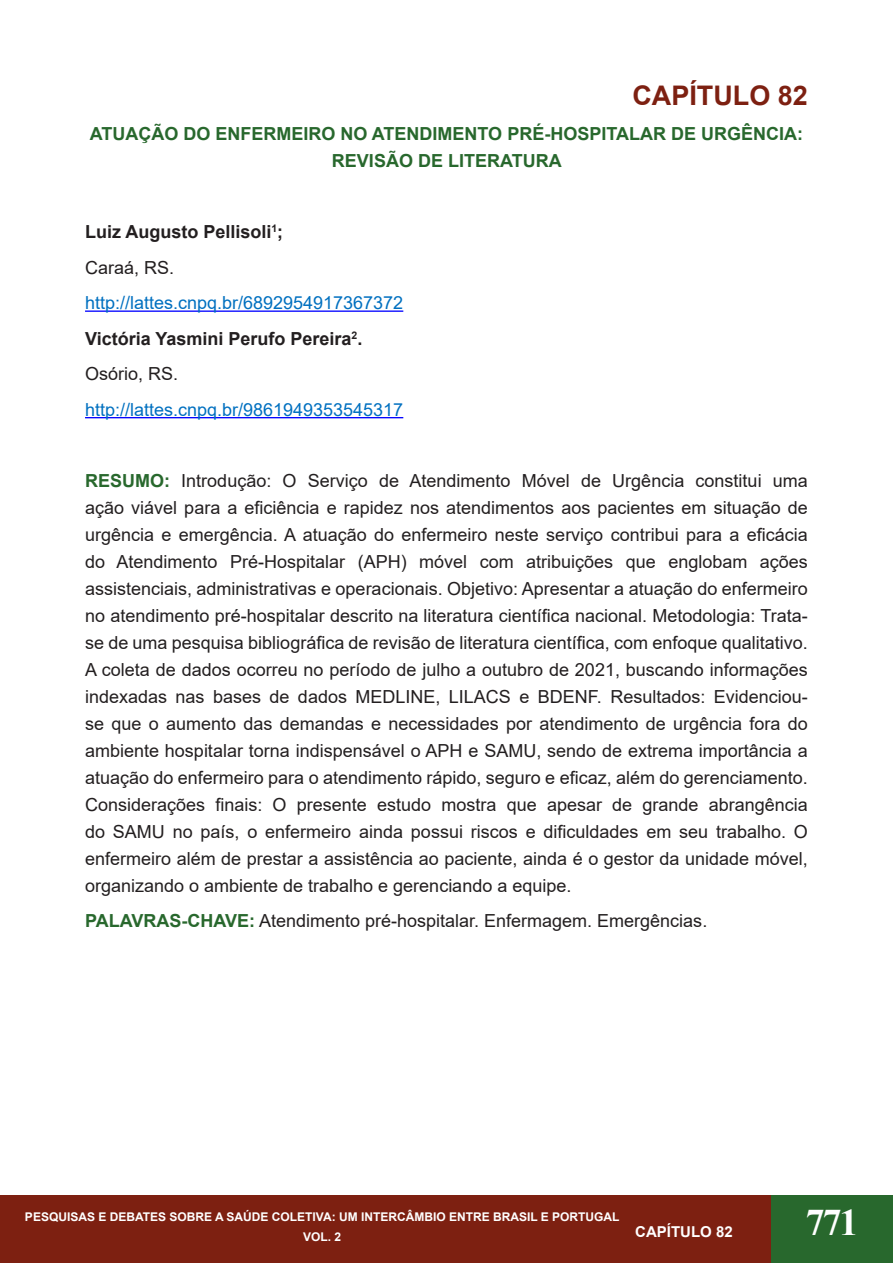
<style>
.page{position:relative;width:893px;height:1263px;background:#fff}
.page>*{position:absolute;margin:0;border:0;box-sizing:border-box;transform-origin:0 0}
.t1{font:700 37.5px "Times New Roman";color:#fff}
.t2{font:700 27px "Arial";color:#7d2011}
.t3{font:18px/27px "Arial";color:#231f20;text-align:justify}
.t4{font:700 18px/27px "Arial";color:#28682d;text-align:center}
.t5{font:18px "Arial";color:#0070c0}
.t6{font:700 18px "Arial";color:#231f20}
.t7{font:700 15px "Arial";color:#fff}
.t8{font:700 12px/20.2px "Arial";color:#fff;text-align:center}
.s1{font-weight:700;color:#28682d}
</style>
<div class="page">
<div style="left:0;top:1196px;width:893px;height:67px;background:#7d2011"></div>
<div style="left:771px;top:1196px;width:122px;height:67px;background:#28682d"></div>
<hr style="left:0;top:1196px;width:1px;height:67px;background:#28682d">
<hr style="left:85px;top:310px;width:318px;height:2px;background:#00f">
<hr style="left:85px;top:417px;width:318px;height:1px;background:#00f">
<p class="t2" style="left:632px;top:76px;width:177px">CAPÍTULO 82</p>
<p class="t4" style="left:90px;top:121px;width:714px">ATUAÇÃO DO ENFERMEIRO NO ATENDIMENTO PRÉ-HOSPITALAR DE URGÊNCIA:<br>REVISÃO DE LITERATURA</p>
<p class="t6" style="left:85px;top:219px;width:200px">Luiz Augusto Pellisoli<sup>1</sup>;</p>
<p class="t3" style="left:85px;top:254px;width:91px">Caraá, RS.</p>
<p class="t5" style="left:85px;top:290px;width:320px">http://lattes.cnpq.br/6892954917367372</p>
<p class="t6" style="left:85px;top:326px;width:279px">Victória Yasmini Perufo Pereira<sup>2</sup>.</p>
<p class="t3" style="left:85px;top:360px;width:95px">Osório, RS.</p>
<p class="t5" style="left:85px;top:397px;width:320px">http://lattes.cnpq.br/9861949353545317</p>
<p class="t3" style="left:85px;top:467px;width:724px"><span class="s1">RESUMO:</span> Introdução: O Serviço de Atendimento Móvel de Urgência constitui uma ação viável para a eficiência e rapidez nos atendimentos aos pacientes em situação de urgência e emergência. A atuação do enfermeiro neste serviço contribui para a eficácia do Atendimento Pré-Hospitalar (APH) móvel com atribuições que englobam ações assistenciais, administrativas e operacionais. Objetivo: Apresentar a atuação do enfermeiro no atendimento pré-hospitalar descrito na literatura científica nacional. Metodologia: Trata&shy;se de uma pesquisa bibliográfica de revisão de literatura científica, com enfoque qualitativo.<br>A coleta de dados ocorreu no período de julho a outubro de 2021, buscando informações indexadas nas bases de dados MEDLINE, LILACS e BDENF. Resultados: Evidenciou&shy;se que o aumento das demandas e necessidades por atendimento de urgência fora do ambiente hospitalar torna indispensável o APH e SAMU, sendo de extrema importância a atuação do enfermeiro para o atendimento rápido, seguro e eficaz, além do gerenciamento.<br>Considerações finais: O presente estudo mostra que apesar de grande abrangência do SAMU no país, o enfermeiro ainda possui riscos e dificuldades em seu trabalho. O enfermeiro além de prestar a assistência ao paciente, ainda é o gestor da unidade móvel, organizando o ambiente de trabalho e gerenciando a equipe.</p>
<p class="t3" style="left:85px;top:907px;width:624px"><span class="s1">PALAVRAS-CHAVE:</span> Atendimento pré-hospitalar. Enfermagem. Emergências.</p>
<p class="t8" style="left:25px;top:1207px;width:596px">PESQUISAS E DEBATES SOBRE A SAÚDE COLETIVA: UM INTERCÂMBIO ENTRE BRASIL E PORTUGAL<br>VOL. 2</p>
<p class="t7" style="left:635px;top:1221px;width:99px">CAPÍTULO 82</p>
<h1 class="t1" style="left:806px;top:1195px;width:54px">771</h1>
</div>
